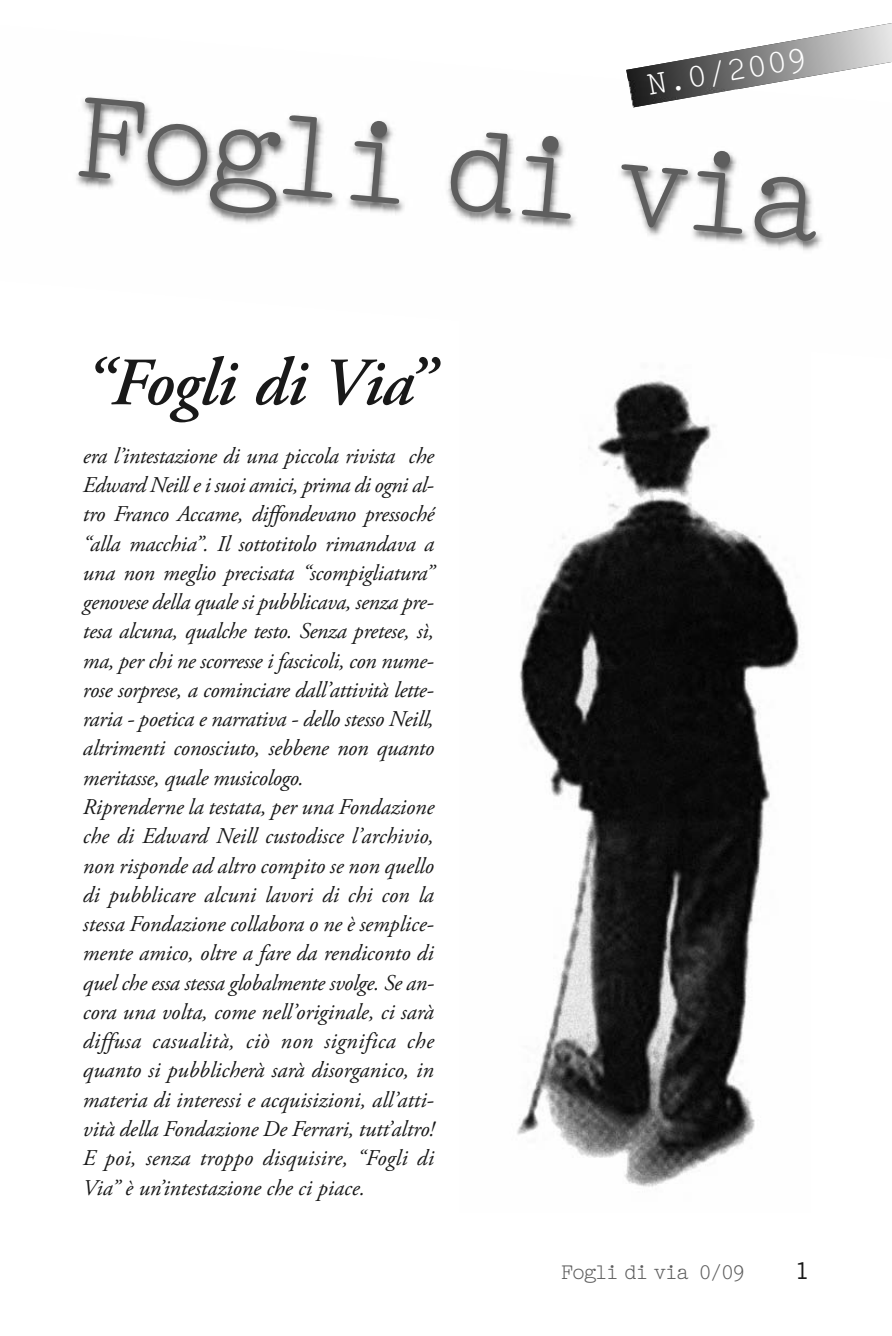
<style>
.page{position:relative;width:892px;height:1336px;background:#fff}
.page>*{position:absolute;margin:0;border:0;box-sizing:border-box;transform-origin:0 0}
.t1{font:131.85px "Pica 10 Pitch BT";color:#5e5e5e}
.t2{font:italic 600 67.5px "Adobe Garamond Pro";letter-spacing:-.015em;color:#191919}
.t3{font:33.75px "Pica 10 Pitch BT";color:#fff}
.t4{font:italic 22.5px/29.2px "Adobe Garamond Pro";letter-spacing:-.01em;color:#191919}
.t5{font:22.5px "Pica 10 Pitch BT";letter-spacing:-.1em;color:#5e5e5e}
.t6{font:expanded 22.5px "Trade Gothic LH";color:#191919}
</style>
<div class="page">
<img style="left:76px;top:25px;width:815px;height:226px">
<img style="left:628px;top:80px;width:107px;height:27px">
<img style="left:517px;top:380px;width:282px;height:807px">
<h3 class="t3" style="left:645px;top:75px;width:164px;rotate:-10deg">N.0/2009</h3>
<h1 class="t1" style="left:76px;top:96px;width:756px;rotate:5deg">Fogli di via</h1>
<h2 class="t2" style="left:83px;top:356px;width:352px">“Fogli di Via”</h2>
<p class="t4" style="left:83px;top:443px;width:353px">era l’intestazione di una piccola rivista che Edward Neill e i suoi amici, prima di ogni al&shy;tro Franco Accame, diffondevano pressoché “alla macchia”. Il sottotitolo rimandava a una non meglio precisata “scompigliatura” genovese della quale si pubblicava, senza pre&shy;tesa alcuna, qualche testo. Senza pretese, sì, ma, per chi ne scorresse i fascicoli, con nume&shy;rose sorprese, a cominciare dall’attività lette&shy;raria - poetica e narrativa - dello stesso Neill, altrimenti conosciuto, sebbene non quanto meritasse, quale musicologo.<br>Riprenderne la testata, per una Fondazione che di Edward Neill custodisce l’archivio, non risponde ad altro compito se non quello di pubblicare alcuni lavori di chi con la stessa Fondazione collabora o ne è semplice&shy;mente amico, oltre a fare da rendiconto di quel che essa stessa globalmente svolge. Se an&shy;cora una volta, come nell’originale, ci sarà diffusa casualità, ciò non significa che quanto si pubblicherà sarà disorganico, in materia di interessi e acquisizioni, all’atti&shy;vità della Fondazione De Ferrari, tutt’altro!<br>E poi, senza troppo disquisire, “Fogli di Via” è un’intestazione che ci piace.</p>
<p class="t5" style="left:560px;top:1265px;width:187px">Fogli di via 0/09</p>
<p class="t6" style="left:794px;top:1262px;width:18px">1</p>
</div>
